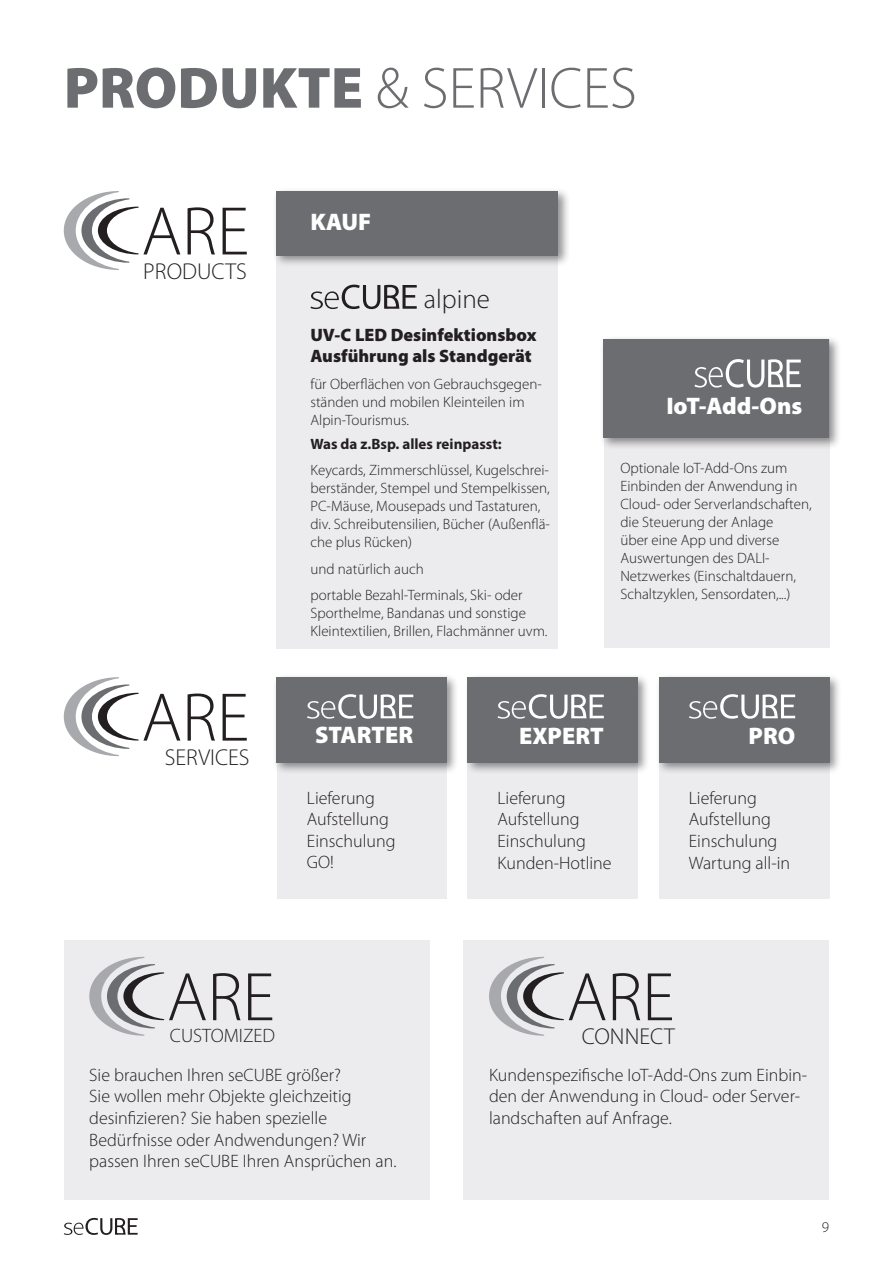
<style>
.page{position:relative;width:893px;height:1263px;background:#fff}
.page>*{position:absolute;margin:0;border:0;box-sizing:border-box;transform-origin:0 0}
.t1{font:300 69.3px "Myriad Pro";color:#231f20}
.t2{font:300 58.5px "Myriad Pro";color:#6c6d70}
.t3{font:300 27px "Myriad Pro";color:#231f20}
.t4{font:900 24px "Myriad Pro";color:#fff}
.t5{font:300 23.1px "Myriad Pro";color:#231f20}
.t6{font:300 19.5px "Myriad Pro";color:#231f20}
.t7{font:300 18px/21.6px "Myriad Pro";color:#231f20}
.t8{font:900 18px "Myriad Pro";color:#231f20}
.t9{font:300 15px/18px "Myriad Pro";color:#231f20}
.t10{font:700 15px "Myriad Pro";color:#231f20}
.s1{font-weight:900}
</style>
<div class="page">
<svg style="left:64px;top:1218px;width:74px;height:17px"></svg>
<div style="left:277px;top:677px;width:169px;height:221px;background:#ececee"></div>
<div style="left:468px;top:677px;width:170px;height:221px;background:#ececee"></div>
<div style="left:659px;top:677px;width:170px;height:221px;background:#ececee"></div>
<div style="left:64px;top:940px;width:365px;height:259px;background:#ececee"></div>
<div style="left:463px;top:940px;width:366px;height:259px;background:#ececee"></div>
<div style="left:276px;top:191px;width:282px;height:457px;background:#ececee"></div>
<div style="left:272px;top:187px;width:298px;height:81px;background:#231f20;opacity:.5"></div>
<div style="left:276px;top:191px;width:282px;height:64px;background:#6c6d70"></div>
<div style="left:272px;top:673px;width:187px;height:102px;background:#231f20;opacity:.5"></div>
<div style="left:276px;top:677px;width:170px;height:85px;background:#6c6d70"></div>
<div style="left:464px;top:673px;width:186px;height:102px;background:#231f20;opacity:.5"></div>
<div style="left:468px;top:677px;width:170px;height:85px;background:#6c6d70"></div>
<div style="left:655px;top:673px;width:186px;height:102px;background:#231f20;opacity:.5"></div>
<div style="left:659px;top:677px;width:170px;height:85px;background:#6c6d70"></div>
<svg style="left:310px;top:285px;width:107px;height:24px"></svg>
<svg style="left:307px;top:694px;width:106px;height:25px"></svg>
<svg style="left:497px;top:694px;width:107px;height:25px"></svg>
<svg style="left:689px;top:694px;width:106px;height:25px"></svg>
<svg style="left:64px;top:191px;width:75px;height:79px"></svg>
<svg style="left:64px;top:677px;width:75px;height:79px"></svg>
<svg style="left:89px;top:957px;width:75px;height:79px"></svg>
<svg style="left:489px;top:957px;width:75px;height:79px"></svg>
<div style="left:604px;top:339px;width:225px;height:308px;background:#ececee"></div>
<div style="left:599px;top:335px;width:242px;height:115px;background:#231f20;opacity:.5"></div>
<div style="left:603px;top:339px;width:226px;height:99px;background:#6c6d70"></div>
<svg style="left:694px;top:359px;width:107px;height:29px"></svg>
<p class="t2" style="left:64px;top:56px;width:575px"><span class="s1">PRODUKTE</span> &amp; SERVICES</p>
<p class="t1" style="left:141px;top:193px;width:109px">ARE</p>
<p class="t5" style="left:143px;top:258px;width:105px">PRODUCTS</p>
<p class="t1" style="left:141px;top:679px;width:109px">ARE</p>
<p class="t5" style="left:165px;top:744px;width:86px">SERVICES</p>
<p class="t4" style="left:310px;top:209px;width:62px">KAUF</p>
<p class="t3" style="left:424px;top:284px;width:68px">alpine</p>
<p class="t8" style="left:310px;top:324px;width:228px">UV-C LED Desinfektionsbox</p>
<p class="t8" style="left:310px;top:346px;width:223px">Ausführung als Standgerät</p>
<p class="t9" style="left:310px;top:375px;width:233px">für Oberflächen von Gebrauchsgegen&shy;ständen und mobilen Kleinteilen im<br>Alpin-Tourismus.</p>
<p class="t10" style="left:310px;top:434px;width:193px">Was da z.Bsp. alles reinpasst:</p>
<p class="t9" style="left:310px;top:461px;width:241px">Keycards, Zimmerschlüssel, Kugelschrei&shy;berständer, Stempel und Stempelkissen, PC-Mäuse, Mousepads und Tastaturen, div. Schreibutensilien, Bücher (Außenflä&shy;che plus Rücken)</p>
<p class="t9" style="left:310px;top:560px;width:115px">und natürlich auch</p>
<p class="t9" style="left:310px;top:586px;width:239px">portable Bezahl-Terminals, Ski- oder<br>Sporthelme, Bandanas und sonstige<br>Kleintextilien, Brillen, Flachmänner uvm.</p>
<p class="t4" style="left:666px;top:393px;width:138px">IoT-Add-Ons</p>
<p class="t9" style="left:620px;top:459px;width:193px">Optionale IoT-Add-Ons zum<br>Einbinden der Anwendung in<br>Cloud- oder Serverlandschaften, die Steuerung der Anlage<br>über eine App und diverse<br>Auswertungen des DALI-<br>Netzwerkes (Einschaltdauern,<br>Schaltzyklen, Sensordaten,...)</p>
<p class="t4" style="left:315px;top:722px;width:100px">STARTER</p>
<p class="t4" style="left:519px;top:722px;width:86px">EXPERT</p>
<p class="t4" style="left:749px;top:722px;width:48px">PRO</p>
<p class="t7" style="left:307px;top:787px;width:70px">Lieferung</p>
<p class="t7" style="left:307px;top:809px;width:83px">Aufstellung</p>
<p class="t7" style="left:307px;top:830px;width:90px">Einschulung</p>
<p class="t7" style="left:307px;top:852px;width:29px">GO!</p>
<p class="t7" style="left:497px;top:787px;width:70px">Lieferung</p>
<p class="t7" style="left:497px;top:809px;width:83px">Aufstellung</p>
<p class="t7" style="left:497px;top:830px;width:90px">Einschulung</p>
<p class="t7" style="left:497px;top:852px;width:116px">Kunden-Hotline</p>
<p class="t7" style="left:689px;top:787px;width:70px">Lieferung</p>
<p class="t7" style="left:689px;top:809px;width:83px">Aufstellung</p>
<p class="t7" style="left:689px;top:830px;width:90px">Einschulung</p>
<p class="t7" style="left:689px;top:852px;width:103px">Wartung all-in</p>
<p class="t1" style="left:167px;top:959px;width:109px">ARE</p>
<p class="t6" style="left:170px;top:1024px;width:107px">CUSTOMIZED</p>
<p class="t1" style="left:567px;top:959px;width:109px">ARE</p>
<p class="t5" style="left:582px;top:1024px;width:95px">CONNECT</p>
<p class="t7" style="left:89px;top:1064px;width:309px">Sie brauchen Ihren seCUBE größer?<br>Sie wollen mehr Objekte gleichzeitig desinfizieren? Sie haben spezielle Bedürfnisse oder Andwendungen? Wir passen Ihren seCUBE Ihren Ansprüchen an.</p>
<p class="t7" style="left:489px;top:1064px;width:320px">Kundenspezifische IoT-Add-Ons zum Einbin&shy;den der Anwendung in Cloud- oder Server&shy;landschaften auf Anfrage.</p>
<p class="t9" style="left:822px;top:1218px;width:9px">9</p>
</div>
